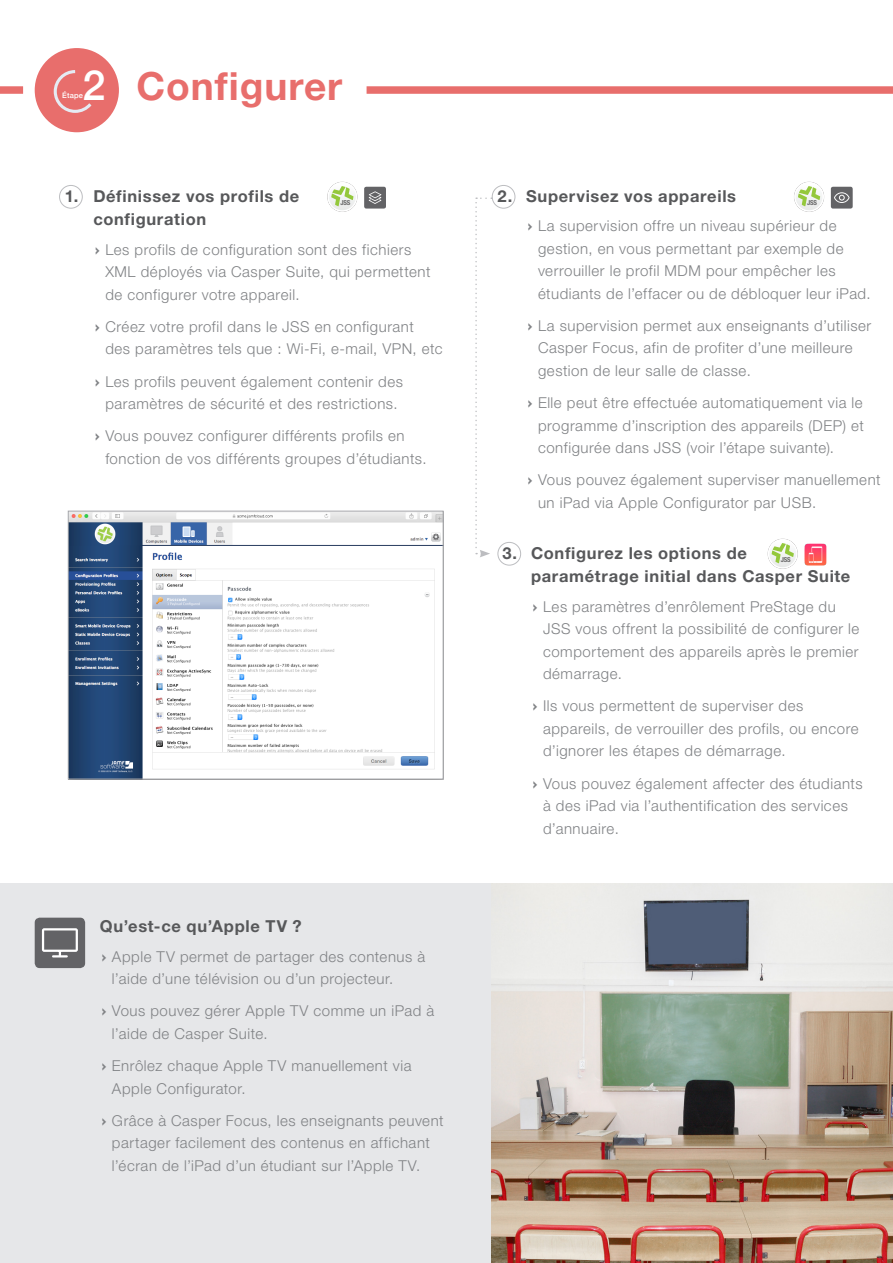
<style>
.page{position:relative;width:893px;height:1263px;background:#fff}
.page>*{position:absolute;margin:0;border:0;box-sizing:border-box;transform-origin:0 0}
.HEADLINE{font:500 41.4px "Helvetica Neue";color:#fff}
._1_HEADER{font:700 38.85px "Helvetica Neue LT Std";letter-spacing:.025em;color:#e86e6c}
.Bold_Indented_body{font:700 16.5px/23.2px "Helvetica Neue LT Std";letter-spacing:.04em;color:#57585a}
.Sub_bullets{font:300 15px/22.5px "Helvetica Neue LT Std";letter-spacing:.035em;color:#808285}
.HEADLINE-2{font:500 7.5px "Helvetica Neue";letter-spacing:.025em;color:#fff}
.t1{font:700 condensed 6.9px "Helvetica Neue";letter-spacing:-.025em;color:#666}
.s1{font-family:"DINOT";font-weight:700}
</style>
<div class="page">
<div style="left:0;top:86px;width:23px;height:8px;background:#e86e6c"></div>
<div style="left:367px;top:86px;width:526px;height:8px;background:#e86e6c"></div>
<div style="left:35px;top:48px;width:84px;height:84px;background:#e86e6c;border-radius:50%"></div>
<svg style="left:53px;top:70px;width:39px;height:43px"></svg>
<img style="left:70px;top:513px;width:371px;height:264px">
<div style="left:68px;top:511px;width:375px;height:268px;border:1px solid #a8a9ad"></div>
<div style="left:364px;top:187px;width:22px;height:22px;background:#636366;border-radius:2px"></div>
<svg style="left:475px;top:197px;width:17px;height:360px"></svg>
<div style="left:59px;top:185px;width:24px;height:24px;border:1px solid #bcbdc0;border-radius:50%"></div>
<svg style="left:327px;top:182px;width:31px;height:30px"></svg>
<img style="left:804px;top:544px;width:22px;height:21px">
<div style="left:497px;top:542px;width:24px;height:23px;border:1px solid #bcbdc0;border-radius:50%"></div>
<svg style="left:767px;top:538px;width:31px;height:31px"></svg>
<div style="left:831px;top:187px;width:22px;height:22px;background:#636366;border-radius:2px"></div>
<div style="left:492px;top:185px;width:23px;height:24px;border:1px solid #bcbdc0;border-radius:50%"></div>
<svg style="left:794px;top:182px;width:30px;height:30px"></svg>
<div style="left:0;top:884px;width:893px;height:379px;background:#e6e7e9"></div>
<div style="left:35px;top:918px;width:50px;height:50px;background:#636366;border-radius:5px"></div>
<img style="left:492px;top:899px;width:401px;height:364px">
<svg style="left:369px;top:191px;width:12px;height:13px"></svg>
<svg style="left:42px;top:928px;width:36px;height:29px"></svg>
<svg style="left:834px;top:192px;width:15px;height:11px"></svg>
<p class="HEADLINE" style="left:82px;top:52px;width:25px">2</p>
<p class="_1_HEADER" style="left:136px;top:62px;width:207px">Configurer</p>
<p class="HEADLINE-2" style="left:62px;top:89px;width:22px">Étape</p>
<p class="Bold_Indented_body" style="left:93px;top:184px;width:207px;text-indent:-28px">1. Définissez vos profils de configuration</p>
<p class="Sub_bullets" style="left:105px;top:238px;width:327px;text-indent:-10px"><span class="s1">›</span> Les profils de configuration sont des fichiers<br>XML déployés via Casper Suite, qui permettent de configurer votre appareil.</p>
<p class="Sub_bullets" style="left:105px;top:315px;width:339px;text-indent:-10px"><span class="s1">›</span> Créez votre profil dans le JSS en configurant des paramètres tels que : Wi-Fi, e-mail, VPN, etc</p>
<p class="Sub_bullets" style="left:95px;top:370px;width:310px;text-align:center"><span class="s1">›</span> Les profils peuvent également contenir des paramètres de sécurité et des restrictions.</p>
<p class="Sub_bullets" style="left:105px;top:424px;width:323px;text-indent:-10px"><span class="s1">›</span> Vous pouvez configurer différents profils en fonction de vos différents groupes d’étudiants.</p>
<p class="t1" style="left:340px;top:197px;width:11px">JSS</p>
<p class="Bold_Indented_body" style="left:100px;top:914px;width:203px">Qu’est-ce qu’Apple TV ?</p>
<p class="Sub_bullets" style="left:112px;top:945px;width:315px;text-indent:-10px"><span class="s1">›</span> Apple TV permet de partager des contenus à l’aide d’une télévision ou d’un projecteur.</p>
<p class="Sub_bullets" style="left:112px;top:999px;width:324px;text-indent:-10px"><span class="s1">›</span> Vous pouvez gérer Apple TV comme un iPad à l’aide de Casper Suite.</p>
<p class="Sub_bullets" style="left:112px;top:1054px;width:301px;text-indent:-10px"><span class="s1">›</span> Enrôlez chaque Apple TV manuellement via<br>Apple Configurator.</p>
<p class="Sub_bullets" style="left:112px;top:1109px;width:333px;text-indent:-10px"><span class="s1">›</span> Grâce à Casper Focus, les enseignants peuvent partager facilement des contenus en affichant l’écran de l’iPad d’un étudiant sur l’Apple TV.</p>
<p class="Bold_Indented_body" style="left:497px;top:184px;width:240px">2. Supervisez vos appareils</p>
<p class="Sub_bullets" style="left:538px;top:214px;width:334px;text-indent:-10px"><span class="s1">›</span> La supervision offre un niveau supérieur de gestion, en vous permettant par exemple de verrouiller le profil MDM pour empêcher les étudiants de l’effacer ou de débloquer leur iPad.</p>
<p class="Sub_bullets" style="left:538px;top:314px;width:335px;text-indent:-10px"><span class="s1">›</span> La supervision permet aux enseignants d’utiliser<br>Casper Focus, afin de profiter d’une meilleure gestion de leur salle de classe.</p>
<p class="Sub_bullets" style="left:538px;top:391px;width:327px;text-align:justify;text-indent:-10px"><span class="s1">›</span> Elle peut être effectuée automatiquement via le programme d’inscription des appareils (DEP) et configurée dans JSS (voir l’étape suivante).</p>
<p class="Sub_bullets" style="left:538px;top:468px;width:344px;text-indent:-10px"><span class="s1">›</span> Vous pouvez également superviser manuellement un iPad via Apple Configurator par USB.</p>
<p class="t1" style="left:807px;top:197px;width:11px">JSS</p>
<p class="Bold_Indented_body" style="left:531px;top:541px;width:321px;text-indent:-28px">3. Configurez les options de paramétrage initial dans Casper Suite</p>
<p class="Sub_bullets" style="left:543px;top:595px;width:318px;text-indent:-10px"><span class="s1">›</span> Les paramètres d’enrôlement PreStage du JSS vous offrent la possibilité de configurer le comportement des appareils après le premier démarrage.</p>
<p class="Sub_bullets" style="left:543px;top:694px;width:317px;text-indent:-10px"><span class="s1">›</span> Ils vous permettent de superviser des appareils, de verrouiller des profils, ou encore d’ignorer les étapes de démarrage.</p>
<p class="Sub_bullets" style="left:543px;top:772px;width:321px;text-indent:-10px"><span class="s1">›</span> Vous pouvez également affecter des étudiants à des iPad via l’authentification des services d’annuaire.</p>
<p class="t1" style="left:781px;top:554px;width:11px">JSS</p>
</div>
